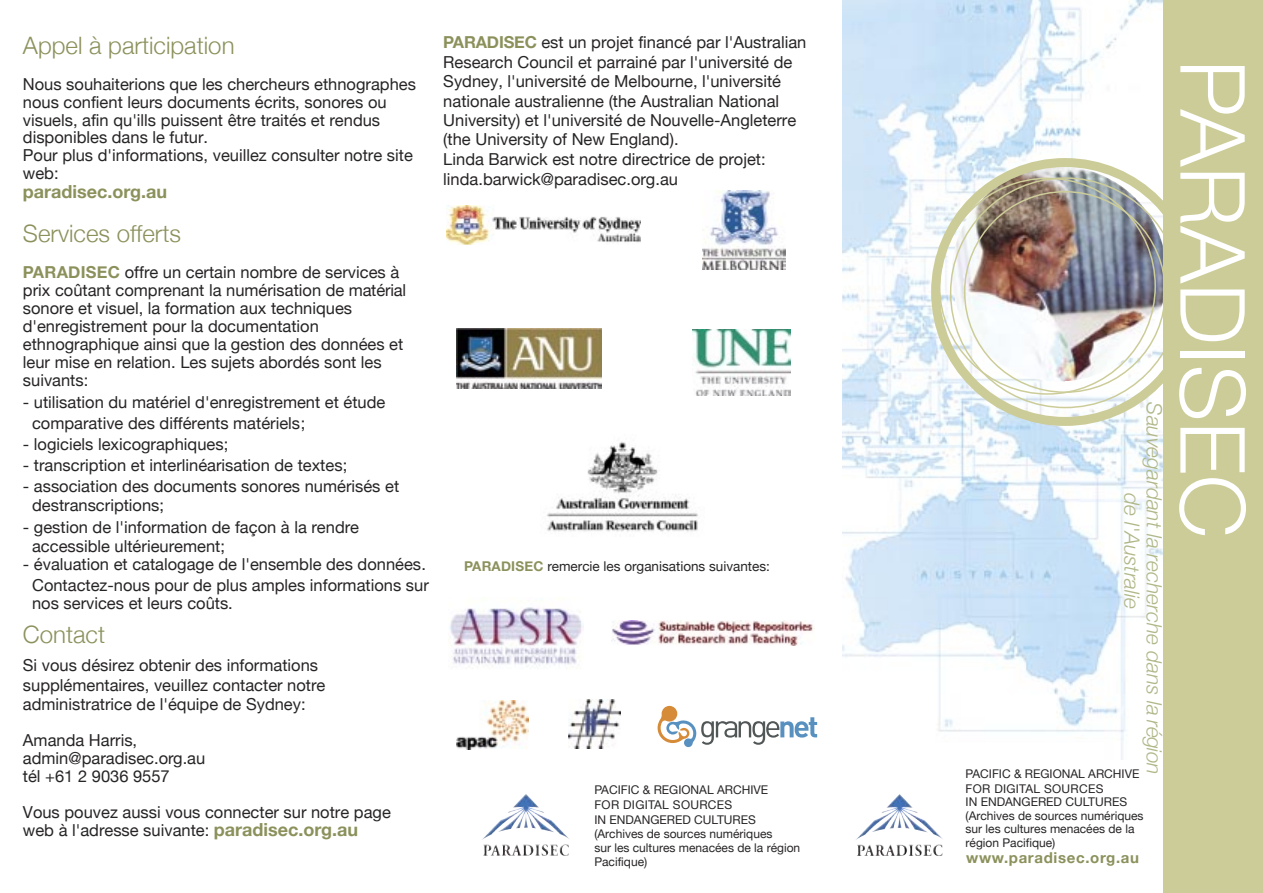
<style>
.page{position:relative;width:1263px;height:893px;background:#fff}
.page>*{position:absolute;margin:0;border:0;box-sizing:border-box;transform-origin:0 0}
.t1{font:300 90px "Helvetica Neue";color:#fff}
.t2{font:300 24px "Helvetica Neue";color:#8c915c}
.t3{font:italic 300 21px/22.4px "Helvetica Neue";letter-spacing:-.005em;color:#b0b788}
.t4{font:700 18px "Helvetica Neue";color:#8c915c}
.t5{font:16.5px/18px "Helvetica Neue";color:#272425}
.t6{font:700 15px "Helvetica Neue";letter-spacing:.045em;color:#8c915c}
.t7{font:13.5px "Helvetica Neue";color:#272425}
.t8{font:12px/14.4px "Helvetica Neue";color:#272425}
.s1{font-weight:700;color:#8c915c}
.s2{font-weight:700;font-size:18px;color:#8c915c}
</style>
<div class="page">
<img style="left:843px;top:0;width:321px;height:759px">
<img style="left:900px;top:810px;width:14px;height:19px">
<img style="left:527px;top:810px;width:14px;height:19px">
<div style="left:1164px;top:0;width:99px;height:893px;background:#cc9"></div>
<svg style="left:931px;top:158px;width:233px;height:268px"></svg>
<svg style="left:939px;top:178px;width:11px;height:217px"></svg>
<svg style="left:950px;top:177px;width:214px;height:231px"></svg>
<img style="left:964px;top:191px;width:200px;height:202px">
<img style="left:447px;top:205px;width:194px;height:39px">
<svg style="left:657px;top:706px;width:160px;height:41px"></svg>
<img style="left:702px;top:190px;width:83px;height:80px">
<img style="left:692px;top:329px;width:98px;height:66px">
<img style="left:449px;top:598px;width:134px;height:69px">
<img style="left:457px;top:329px;width:145px;height:60px">
<img style="left:611px;top:621px;width:204px;height:25px">
<img style="left:456px;top:700px;width:73px;height:49px">
<img style="left:546px;top:442px;width:152px;height:90px">
<img style="left:568px;top:700px;width:53px;height:48px">
<h2 class="t2" style="left:23px;top:31px;width:213px">Appel à participation</h2>
<p class="t5" style="left:23px;top:75px;width:395px">Nous souhaiterions que les chercheurs ethnographes</p>
<p class="t5" style="left:23px;top:93px;width:391px">nous confient leurs documents écrits, sonores ou visuels, afin qu'ills puissent être traités et rendus disponibles dans le futur.<br>Pour plus d'informations, veuillez consulter notre site web:</p>
<p class="t4" style="left:23px;top:180px;width:146px">paradisec.org.au</p>
<h2 class="t2" style="left:23px;top:218px;width:160px">Services offerts</h2>
<p class="t5" style="left:23px;top:262px;width:385px"><span class="s1">PARADISEC</span> offre un certain nombre de services à prix coûtant comprenant la numérisation de matérial sonore et visuel, la formation aux techniques d'enregistrement pour la documentation ethnographique ainsi que la gestion des données et leur mise en relation. Les sujets abordés sont les suivants:</p>
<p class="t5" style="left:32px;top:391px;width:355px;line-height:21px;text-indent:-9px">- utilisation du matériel d'enregistrement et étude comparative des différents matériels;</p>
<p class="t5" style="left:23px;top:435px;width:207px">- logiciels lexicographiques;</p>
<p class="t5" style="left:23px;top:456px;width:326px">- transcription et interlinéarisation de textes;</p>
<p class="t5" style="left:32px;top:476px;width:369px;line-height:19.2px;text-indent:-9px">- association des documents sonores numérisés et destranscriptions;</p>
<p class="t5" style="left:32px;top:517px;width:328px;line-height:19.5px;text-indent:-9px">- gestion de l'information de façon à la rendre accessible ultérieurement;</p>
<p class="t5" style="left:23px;top:553px;width:407px;line-height:21px;text-align:center">- évaluation et catalogage de l'ensemble des données.<br>Contactez-nous pour de plus amples informations sur</p>
<p class="t5" style="left:32px;top:594px;width:202px">nos services et leurs coûts.</p>
<h2 class="t2" style="left:23px;top:620px;width:84px">Contact</h2>
<p class="t5" style="left:23px;top:656px;width:304px;line-height:19.2px">Si vous désirez obtenir des informations supplémentaires, veuillez contacter notre administratrice de l'équipe de Sydney:</p>
<p class="t5" style="left:23px;top:731px;width:184px">Amanda Harris, admin@paradisec.org.au tél +61 2 9036 9557</p>
<p class="t5" style="left:23px;top:803px;width:369px">Vous pouvez aussi vous connecter sur notre page web à l'adresse suivante: <span class="s2">paradisec.org.au</span></p>
<p class="t5" style="left:443px;top:33px;width:365px;line-height:19.5px"><span class="s1">PARADISEC</span> est un projet financé par l'Australian Research Council et parrainé par l'université de Sydney, l'université de Melbourne, l'université nationale australienne (the Australian National University) et l'université de Nouvelle-Angleterre (the University of New England).<br>Linda Barwick est notre directrice de projet: linda.barwick@paradisec.org.au</p>
<p class="t7" style="left:464px;top:558px;width:307px"><span class="s1">PARADISEC</span> remercie les organisations suivantes:</p>
<p class="t8" style="left:594px;top:782px;width:207px">PACIFIC &amp; REGIONAL ARCHIVE<br>FOR DIGITAL SOURCES<br>IN ENDANGERED CULTURES (Archives de sources numériques<br>sur les cultures menacées de la région<br>Pacifique)</p>
<p class="t3" style="left:1166px;top:493px;width:283px;text-indent:-91px;rotate:90deg">Sauvegardant la recherche dans la région de l'Australie</p>
<p class="t8" style="left:965px;top:766px;width:175px;line-height:15px">PACIFIC &amp; REGIONAL ARCHIVE<br>FOR DIGITAL SOURCES</p>
<p class="t8" style="left:965px;top:795px;width:180px;line-height:13.5px">IN ENDANGERED CULTURES (Archives de sources numériques sur les cultures menacées de la région Pacifique)</p>
<p class="t6" style="left:966px;top:848px;width:174px">www.paradisec.org.au</p>
<h1 class="t1" style="left:1267px;top:60px;width:480px;rotate:90deg">PARADISEC</h1>
</div>
